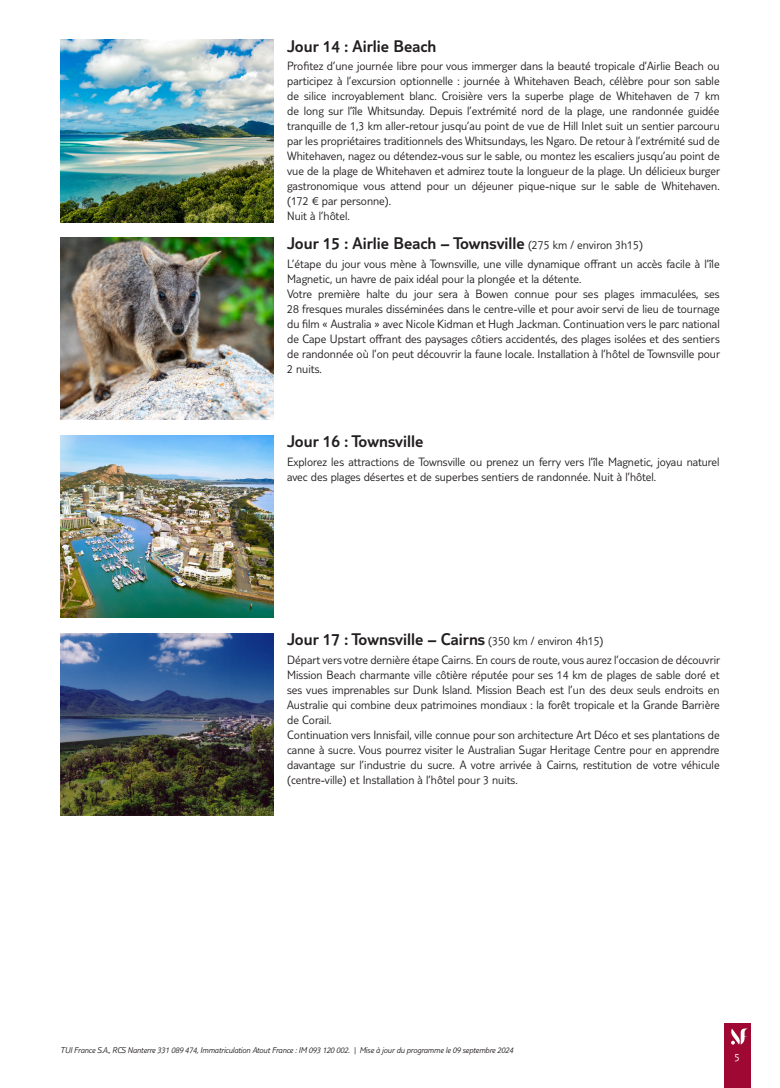
<style>
.page{position:relative;width:780px;height:1088px;background:#fff}
.page>*{position:absolute;margin:0;border:0;box-sizing:border-box;transform-origin:0 0}
.t1{font:300 17.5px "TUI Type";color:#231f20}
.t2{font:300 12.5px/15px "TUI Type";color:#231f20}
.t3{font:300 11.25px "TUI Type";color:#fff}
.t4{font:italic 300 8.75px "TUI Type";letter-spacing:-.02em;color:#231f20}
.s1{font-size:12.5px}
</style>
<div class="page">
<div style="left:724px;top:1023px;width:26px;height:65px;background:#9e0832"></div>
<svg style="left:731px;top:1028px;width:17px;height:16px"></svg>
<img style="left:60px;top:40px;width:213px;height:182px">
<img style="left:60px;top:238px;width:213px;height:182px">
<img style="left:60px;top:435px;width:213px;height:182px">
<img style="left:60px;top:633px;width:213px;height:182px">
<h1 class="t1" style="left:287px;top:36px;width:151px">Jour 14 : Airlie Beach</h1>
<p class="t2" style="left:287px;top:58px;width:434px">Profitez d’une journée libre pour vous immerger dans la beauté tropicale d’Airlie Beach ou participez à l’excursion optionnelle : journée à Whitehaven Beach, célèbre pour son sable de silice incroyablement blanc. Croisière vers la superbe plage de Whitehaven de 7 km de long sur l’île Whitsunday. Depuis l’extrémité nord de la plage, une randonnée guidée tranquille de 1,3 km aller-retour jusqu’au point de vue de Hill Inlet suit un sentier parcouru par les propriétaires traditionnels des Whitsundays, les Ngaro. De retour à l’extrémité sud de Whitehaven, nagez ou détendez-vous sur le sable, ou montez les escaliers jusqu’au point de vue de la plage de Whitehaven et admirez toute la longueur de la plage. Un délicieux burger gastronomique vous attend pour un déjeuner pique-nique sur le sable de Whitehaven. (172 € par personne).<br>Nuit à l’hôtel.</p>
<h1 class="t1" style="left:287px;top:234px;width:357px">Jour 15 : Airlie Beach – Townsville <span class="s1">(275 km / environ 3h15)</span></h1>
<p class="t2" style="left:287px;top:256px;width:434px">L’étape du jour vous mène à Townsville, une ville dynamique offrant un accès facile à l’île Magnetic, un havre de paix idéal pour la plongée et la détente.<br>Votre première halte du jour sera à Bowen connue pour ses plages immaculées, ses 28 fresques murales disséminées dans le centre-ville et pour avoir servi de lieu de tournage du film « Australia » avec Nicole Kidman et Hugh Jackman. Continuation vers le parc national de Cape Upstart offrant des paysages côtiers accidentés, des plages isolées et des sentiers de randonnée où l’on peut découvrir la faune locale. Installation à l’hôtel de Townsville pour 2 nuits.</p>
<h1 class="t1" style="left:287px;top:431px;width:138px">Jour 16 : Townsville</h1>
<p class="t2" style="left:287px;top:454px;width:434px">Explorez les attractions de Townsville ou prenez un ferry vers l’île Magnetic, joyau naturel avec des plages désertes et de superbes sentiers de randonnée. Nuit à l’hôtel.</p>
<h1 class="t1" style="left:287px;top:629px;width:318px">Jour 17 : Townsville – Cairns <span class="s1">(350 km / environ 4h15)</span></h1>
<p class="t2" style="left:287px;top:652px;width:434px">Départ vers votre dernière étape Cairns. En cours de route, vous aurez l’occasion de découvrir Mission Beach charmante ville côtière réputée pour ses 14 km de plages de sable doré et ses vues imprenables sur Dunk Island. Mission Beach est l’un des deux seuls endroits en Australie qui combine deux patrimoines mondiaux : la forêt tropicale et la Grande Barrière de Corail.<br>Continuation vers Innisfail, ville connue pour son architecture Art Déco et ses plantations de canne à sucre. Vous pourrez visiter le Australian Sugar Heritage Centre pour en apprendre davantage sur l’industrie du sucre. A votre arrivée à Cairns, restitution de votre véhicule (centre-ville) et Installation à l’hôtel pour 3 nuits.</p>
<p class="t4" style="left:60px;top:1045px;width:454px">TUI France S.A., RCS Nanterre 331 089 474, Immatriculation Atout France : IM 093 120 002. | Mise à jour du programme le 09 septembre 2024</p>
<p class="t3" style="left:734px;top:1050px;width:7px">5</p>
</div>
